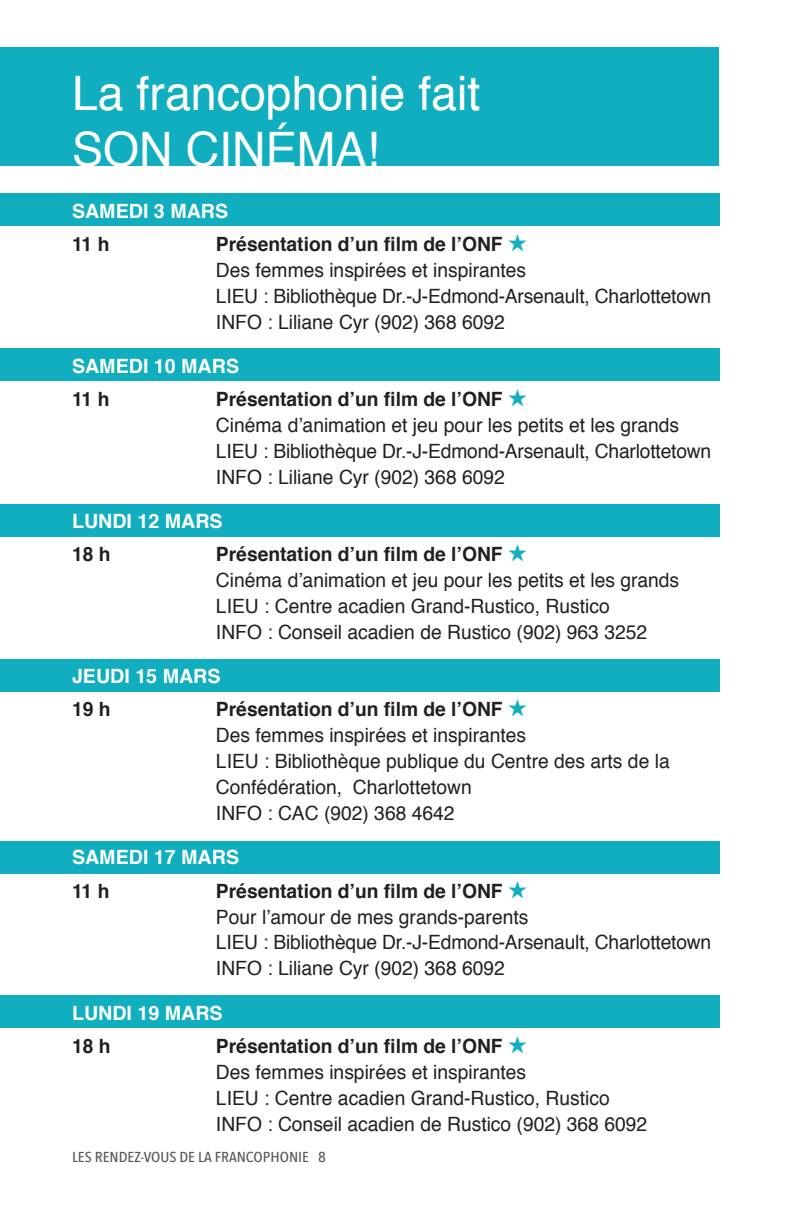
<style>
.page{position:relative;width:792px;height:1224px;background:#fff}
.page>*{position:absolute;margin:0;border:0;box-sizing:border-box;transform-origin:0 0}
.t1{font:47.6px/56px "Helvetica";color:#fff}
.t2{font:19.6px/26px "Helvetica";color:#231f20}
.t3{font:700 19.6px "Helvetica";color:#fff}
.t4{font:700 19.6px "Helvetica";letter-spacing:-.025em;color:#231f20}
.t5{font:500 14.4px "Avenir Next Condensed";color:#57585a;scale:1.11 1}
.s1{font-weight:700}
.s2{color:#10aebe}
</style>
<div class="page">
<div style="left:0;top:48px;width:719px;height:118px;background:#10aebe"></div>
<div style="left:0;top:193px;width:720px;height:33px;background:#10aebe"></div>
<div style="left:0;top:349px;width:720px;height:32px;background:#10aebe"></div>
<div style="left:0;top:504px;width:720px;height:33px;background:#10aebe"></div>
<div style="left:0;top:660px;width:720px;height:32px;background:#10aebe"></div>
<div style="left:0;top:841px;width:720px;height:32px;background:#10aebe"></div>
<div style="left:0;top:996px;width:720px;height:32px;background:#10aebe"></div>
<h1 class="t1" style="left:72px;top:66px;width:410px">La francophonie fait<br>SON CINÉMA!</h1>
<p class="t3" style="left:72px;top:195px;width:158px">SAMEDI 3 MARS</p>
<p class="t4" style="left:72px;top:228px;width:39px">11 h</p>
<p class="t2" style="left:216px;top:231px;width:497px"><span class="s1">Présentation d’un film de l’ONF</span> <span class="s2">★<br></span>Des femmes inspirées et inspirantes<br>LIEU : Bibliothèque Dr.-J-Edmond-Arsenault, Charlottetown INFO : Liliane Cyr (902) 368 6092</p>
<p class="t3" style="left:72px;top:350px;width:169px">SAMEDI 10 MARS</p>
<p class="t4" style="left:72px;top:383px;width:39px">11 h</p>
<p class="t2" style="left:216px;top:387px;width:497px"><span class="s1">Présentation d’un film de l’ONF</span> <span class="s2">★<br></span>Cinéma d’animation et jeu pour les petits et les grands LIEU : Bibliothèque Dr.-J-Edmond-Arsenault, Charlottetown INFO : Liliane Cyr (902) 368 6092</p>
<p class="t3" style="left:72px;top:505px;width:152px">LUNDI 12 MARS</p>
<p class="t4" style="left:72px;top:538px;width:40px">18 h</p>
<p class="t2" style="left:216px;top:542px;width:465px"><span class="s1">Présentation d’un film de l’ONF</span> <span class="s2">★<br></span>Cinéma d’animation et jeu pour les petits et les grands LIEU : Centre acadien Grand-Rustico, Rustico<br>INFO : Conseil acadien de Rustico (902) 963 3252</p>
<p class="t3" style="left:72px;top:660px;width:150px">JEUDI 15 MARS</p>
<p class="t4" style="left:72px;top:694px;width:40px">19 h</p>
<p class="t2" style="left:216px;top:697px;width:455px"><span class="s1">Présentation d’un film de l’ONF</span> <span class="s2">★<br></span>Des femmes inspirées et inspirantes<br>LIEU : Bibliothèque publique du Centre des arts de la Confédération, Charlottetown<br>INFO : CAC (902) 368 4642</p>
<p class="t3" style="left:72px;top:842px;width:169px">SAMEDI 17 MARS</p>
<p class="t4" style="left:72px;top:875px;width:39px">11 h</p>
<p class="t2" style="left:216px;top:878px;width:497px"><span class="s1">Présentation d’un film de l’ONF</span> <span class="s2">★<br></span>Pour l’amour de mes grands-parents<br>LIEU : Bibliothèque Dr.-J-Edmond-Arsenault, Charlottetown INFO : Liliane Cyr (902) 368 6092</p>
<p class="t3" style="left:72px;top:997px;width:152px">LUNDI 19 MARS</p>
<p class="t4" style="left:72px;top:1030px;width:40px">18 h</p>
<p class="t2" style="left:216px;top:1033px;width:433px"><span class="s1">Présentation d’un film de l’ONF</span> <span class="s2">★<br></span>Des femmes inspirées et inspirantes<br>LIEU : Centre acadien Grand-Rustico, Rustico INFO : Conseil acadien de Rustico (902) 368 6092</p>
<p class="t5" style="left:72px;top:1148px;width:230px">LES RENDEZ-VOUS DE LA FRANCOPHONIE 8</p>
</div>
